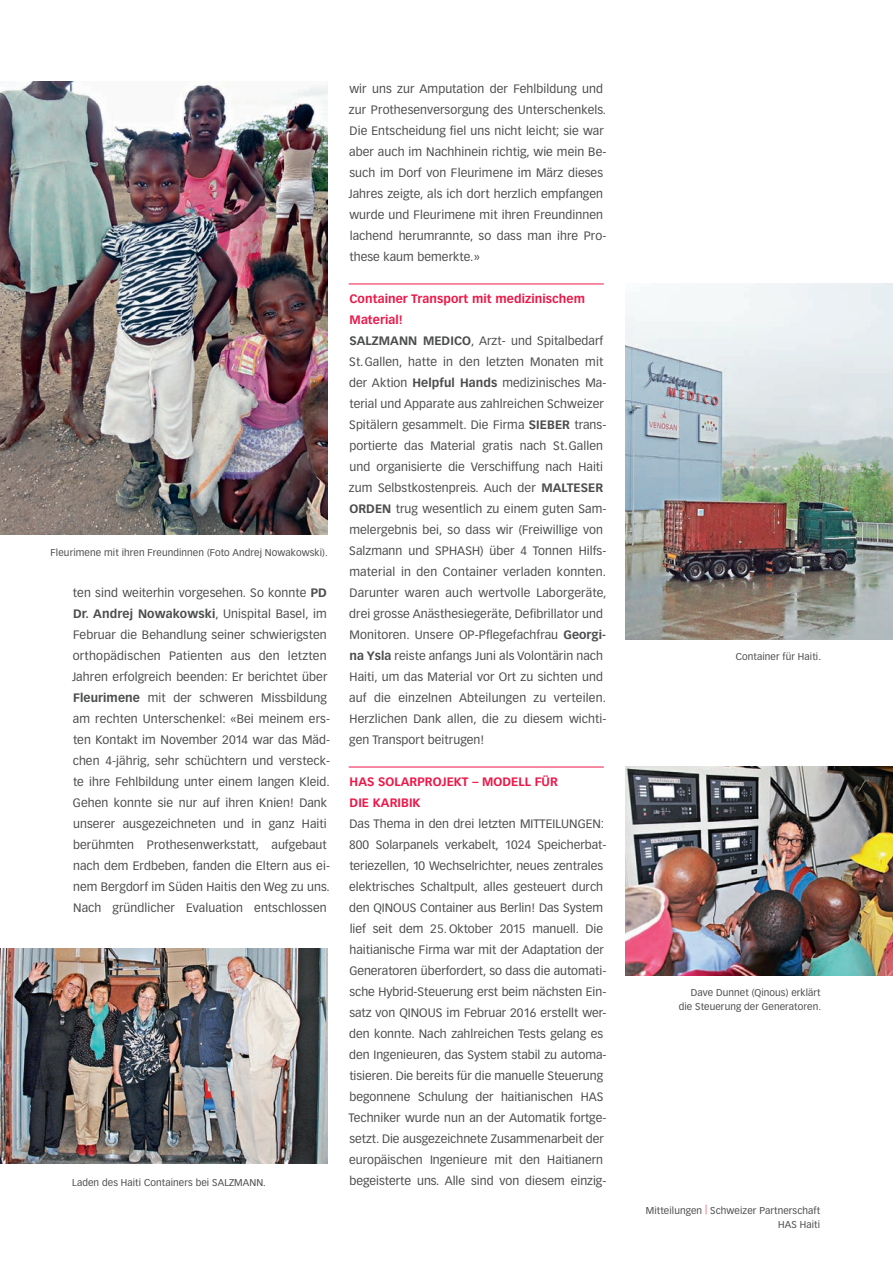
<style>
.page{position:relative;width:893px;height:1263px;background:#fff}
.page>*{position:absolute;margin:0;border:0;box-sizing:border-box;transform-origin:0 0}
.t1{font:12px/21px "Vectora LH";letter-spacing:.005em;color:#4b4c4d}
.t2{font:700 12px/21px "Vectora LH";letter-spacing:.005em;color:#ed1748}
.t3{font:9.75px/14.2px "Vectora LH";letter-spacing:.01em;color:#4b4c4d;text-align:right}
.s1{font-weight:700}
.s2{font-weight:700;color:#ed1748}
</style>
<div class="page">
<hr style="left:349px;top:284px;width:255px;height:1px;background:#ed1748">
<hr style="left:349px;top:767px;width:255px;height:1px;background:#ed1748">
<img style="left:0;top:82px;width:327px;height:452px">
<img style="left:0;top:948px;width:327px;height:215px">
<img style="left:625px;top:283px;width:268px;height:356px">
<img style="left:625px;top:766px;width:268px;height:209px">
<p class="t3" style="left:50px;top:546px;width:279px">Fleurimene mit ihren Freundinnen (Foto Andrej Nowakowski).</p>
<p class="t1" style="left:72px;top:583px;width:259px">ten sind weiterhin vorgesehen. So konnte <span class="s1">PD Dr. Andrej Nowakowski</span>, Unispital Basel, im Februar die Behandlung seiner schwierigsten orthopädischen Patienten aus den letzten Jahren erfolgreich beenden: Er berichtet über <span class="s1">Fleurimene</span> mit der schweren Missbildung am rechten Unterschenkel: «Bei meinem ers&shy;ten Kontakt im November 2014 war das Mäd&shy;chen 4-jährig, sehr schüchtern und versteck&shy;te ihre Fehlbildung unter einem langen Kleid.<br>Gehen konnte sie nur auf ihren Knien! Dank unserer ausgezeichneten und in ganz Haiti berühmten Prothesenwerkstatt, aufgebaut nach dem Erdbeben, fanden die Eltern aus ei&shy;nem Bergdorf im Süden Haitis den Weg zu uns.<br>Nach gründlicher Evaluation entschlossen</p>
<p class="t3" style="left:72px;top:1176px;width:195px">Laden des Haiti Containers bei SALZMANN.</p>
<p class="t1" style="left:348px;top:79px;width:259px">wir uns zur Amputation der Fehlbildung und zur Prothesenversorgung des Unterschenkels.<br>Die Entscheidung fiel uns nicht leicht; sie war aber auch im Nachhinein richtig, wie mein Be&shy;such im Dorf von Fleurimene im März dieses Jahres zeigte, als ich dort herzlich empfangen wurde und Fleurimene mit ihren Freundinnen lachend herumrannte, so dass man ihre Pro&shy;these kaum bemerkte.»</p>
<p class="t1" style="left:349px;top:289px;width:259px"><span class="s2">Container Transport mit medizinischem Material!<br></span><span class="s1">SALZMANN MEDICO</span>, Arzt- und Spitalbedarf St.Gallen, hatte in den letzten Monaten mit der Aktion <span class="s1">Helpful Hands</span> medizinisches Ma&shy;terial und Apparate aus zahlreichen Schweizer Spitälern gesammelt. Die Firma <span class="s1">SIEBER</span> trans&shy;portierte das Material gratis nach St.Gallen und organisierte die Verschiffung nach Haiti zum Selbstkostenpreis. Auch der <span class="s1">MALTESER ORDEN</span> trug wesentlich zu einem guten Sam&shy;melergebnis bei, so dass wir (Freiwillige von Salzmann und SPHASH) über 4 Tonnen Hilfs&shy;material in den Container verladen konnten.<br>Darunter waren auch wertvolle Laborgeräte, drei grosse Anästhesiegeräte, Defibrillator und Monitoren. Unsere OP-Pflegefachfrau <span class="s1">Georgi&shy;na Ysla</span> reiste anfangs Juni als Volontärin nach Haiti, um das Material vor Ort zu sichten und auf die einzelnen Abteilungen zu verteilen.<br>Herzlichen Dank allen, die zu diesem wichti&shy;gen Transport beitrugen!</p>
<p class="t2" style="left:350px;top:772px;width:210px">HAS SOLARPROJEKT – MODELL FÜR<br>DIE KARIBIK</p>
<p class="t1" style="left:348px;top:814px;width:259px">Das Thema in den drei letzten MITTEILUNGEN:<br>800 Solarpanels verkabelt, 1024 Speicherbat&shy;teriezellen, 10 Wechselrichter, neues zentrales elektrisches Schaltpult, alles gesteuert durch den QINOUS Container aus Berlin! Das System lief seit dem 25. Oktober 2015 manuell. Die haitianische Firma war mit der Adaptation der Generatoren überfordert, so dass die automati&shy;sche Hybrid-Steuerung erst beim nächsten Ein&shy;satz von QINOUS im Februar 2016 erstellt wer&shy;den konnte. Nach zahlreichen Tests gelang es den Ingenieuren, das System stabil zu automa&shy;tisieren. Die bereits für die manuelle Steuerung begonnene Schulung der haitianischen HAS Techniker wurde nun an der Automatik fortge&shy;setzt. Die ausgezeichnete Zusammenarbeit der europäischen Ingenieure mit den Haitianern begeisterte uns. Alle sind von diesem einzig-</p>
<p class="t3" style="left:736px;top:650px;width:87px">Container für Haiti.</p>
<p class="t3" style="left:679px;top:985px;width:144px">Dave Dunnet (Qinous) erklärt die Steuerung der Generatoren.</p>
<p class="t3" style="left:646px;top:1203px;width:176px">Mitteilungen <sup>|</sup> Schweizer Partnerschaft<br>HAS Haiti</p>
</div>
